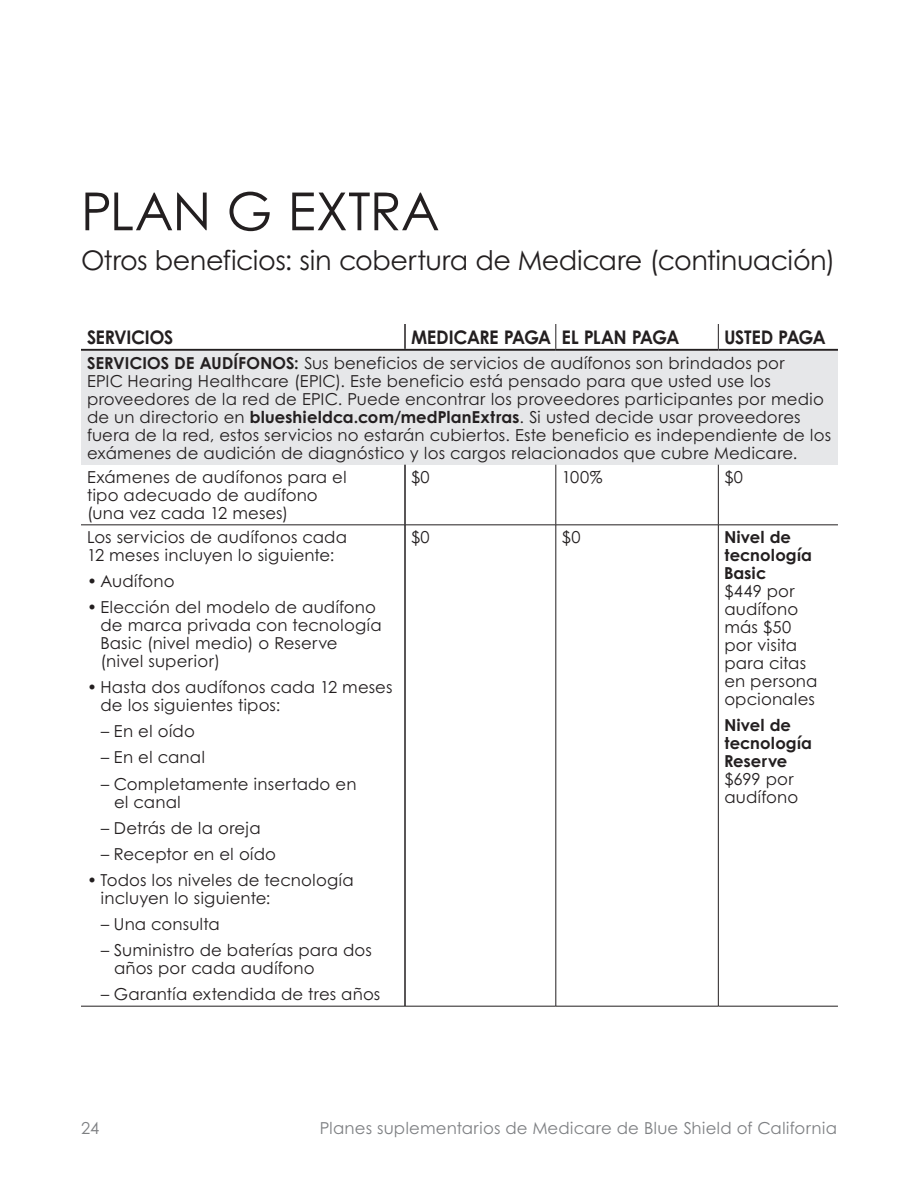
<style>
.page{position:relative;width:918px;height:1188px;background:#fff}
.page>*{position:absolute;margin:0;border:0;box-sizing:border-box;transform-origin:0 0}
._2__section_title_lg{font:52.5px "Century Gothic B";letter-spacing:.01em;color:#231f20}
._2__section_title_sm{font:27px "Century Gothic B";letter-spacing:-.02em;color:#231f20}
._4__Medicare_chart_h{font:700 18.75px "Century Gothic B";letter-spacing:-.005em;color:#231f20;scale:.95 1}
._3__Medicare_body_co{font:16.5px/18px "Century Gothic B";letter-spacing:.01em;color:#231f20}
._4__Medicare_chart_b{font:16.5px/18px "Century Gothic B";letter-spacing:.005em;color:#231f20}
.t1{font:16.5px "Century Gothic B";letter-spacing:.01em;color:#7e8083}
._3__Medicare_body_co-2{font:700 16.5px/18px "Century Gothic B";letter-spacing:.01em;color:#231f20}
.s1{font-weight:700}
.s2{font-weight:400}
</style>
<div class="page">
<div style="left:81px;top:350px;width:757px;height:115px;background:#e6e7e9"></div>
<hr style="left:81px;top:349px;width:324px;height:2px;background:#231f20">
<hr style="left:405px;top:349px;width:151px;height:2px;background:#231f20">
<hr style="left:556px;top:349px;width:162px;height:2px;background:#231f20">
<hr style="left:718px;top:349px;width:120px;height:2px;background:#231f20">
<hr style="left:404px;top:465px;width:2px;height:60px;background:#231f20">
<hr style="left:404px;top:525px;width:2px;height:481px;background:#231f20">
<hr style="left:404px;top:324px;width:2px;height:25px;background:#231f20">
<hr style="left:81px;top:525px;width:324px;height:1px;background:#231f20">
<hr style="left:405px;top:525px;width:151px;height:1px;background:#231f20">
<hr style="left:556px;top:525px;width:162px;height:1px;background:#231f20">
<hr style="left:718px;top:525px;width:120px;height:1px;background:#231f20">
<hr style="left:81px;top:1006px;width:324px;height:1px;background:#231f20">
<hr style="left:405px;top:1006px;width:151px;height:1px;background:#231f20">
<hr style="left:556px;top:1006px;width:162px;height:1px;background:#231f20">
<hr style="left:718px;top:1006px;width:120px;height:1px;background:#231f20">
<hr style="left:556px;top:465px;width:1px;height:60px;background:#231f20">
<hr style="left:718px;top:465px;width:1px;height:60px;background:#231f20">
<hr style="left:556px;top:525px;width:1px;height:481px;background:#231f20">
<hr style="left:718px;top:525px;width:1px;height:481px;background:#231f20">
<svg style="left:556px;top:324px;width:1px;height:25px"></svg>
<svg style="left:718px;top:324px;width:1px;height:25px"></svg>
<p class="_2__section_title_lg" style="left:81px;top:179px;width:360px">PLAN G EXTRA</p>
<p class="_2__section_title_sm" style="left:81px;top:244px;width:756px">Otros beneficios: sin cobertura de Medicare (continuación)</p>
<p class="_4__Medicare_chart_h" style="left:87px;top:325px;width:92px">SERVICIOS</p>
<p class="_4__Medicare_chart_h" style="left:411px;top:325px;width:149px">MEDICARE PAGA</p>
<p class="_4__Medicare_chart_h" style="left:562px;top:325px;width:125px">EL PLAN PAGA</p>
<p class="_4__Medicare_chart_h" style="left:724px;top:325px;width:108px">USTED PAGA</p>
<p class="_4__Medicare_chart_b" style="left:87px;top:354px;width:746px"><span class="s1">SERVICIOS DE AUDÍFONOS:</span> Sus beneficios de servicios de audífonos son brindados por<br>EPIC Hearing Healthcare (EPIC). Este beneficio está pensado para que usted use los proveedores de la red de EPIC. Puede encontrar los proveedores participantes por medio de un directorio en <span class="s1">blueshieldca.com/medPlanExtras</span>. Si usted decide usar proveedores fuera de la red, estos servicios no estarán cubiertos. Este beneficio es independiente de los exámenes de audición de diagnóstico y los cargos relacionados que cubre Medicare.</p>
<p class="_3__Medicare_body_co" style="left:87px;top:468px;width:261px">Exámenes de audífonos para el tipo adecuado de audífono (una vez cada 12 meses)</p>
<p class="_3__Medicare_body_co" style="left:411px;top:468px;width:20px">$0</p>
<p class="_3__Medicare_body_co" style="left:562px;top:468px;width:42px">100%</p>
<p class="_3__Medicare_body_co" style="left:724px;top:468px;width:20px">$0</p>
<p class="_3__Medicare_body_co" style="left:87px;top:528px;width:262px">Los servicios de audífonos cada<br>12 meses incluyen lo siguiente:</p>
<p class="_3__Medicare_body_co" style="left:87px;top:572px;width:89px">• Audífono</p>
<p class="_3__Medicare_body_co" style="left:100px;top:598px;width:283px;text-indent:-14px">• Elección del modelo de audífono de marca privada con tecnología<br>Basic (nivel medio) o Reserve (nivel superior)</p>
<p class="_3__Medicare_body_co" style="left:100px;top:678px;width:293px;text-indent:-14px">• Hasta dos audífonos cada 12 meses de los siguientes tipos:</p>
<p class="_3__Medicare_body_co" style="left:100px;top:722px;width:96px">– En el oído</p>
<p class="_3__Medicare_body_co" style="left:100px;top:748px;width:106px">– En el canal</p>
<p class="_3__Medicare_body_co" style="left:114px;top:774px;width:244px;text-indent:-14px">– Completamente insertado en el canal</p>
<p class="_3__Medicare_body_co" style="left:100px;top:819px;width:162px">– Detrás de la oreja</p>
<p class="_3__Medicare_body_co" style="left:100px;top:845px;width:177px">– Receptor en el oído</p>
<p class="_3__Medicare_body_co" style="left:100px;top:871px;width:255px;text-indent:-14px">• Todos los niveles de tecnología incluyen lo siguiente:</p>
<p class="_3__Medicare_body_co" style="left:100px;top:915px;width:121px">– Una consulta</p>
<p class="_3__Medicare_body_co" style="left:114px;top:941px;width:259px;text-indent:-14px">– Suministro de baterías para dos años por cada audífono</p>
<p class="_3__Medicare_body_co" style="left:100px;top:985px;width:281px">– Garantía extendida de tres años</p>
<p class="_3__Medicare_body_co" style="left:411px;top:528px;width:20px">$0</p>
<p class="_3__Medicare_body_co" style="left:562px;top:528px;width:20px">$0</p>
<p class="_3__Medicare_body_co" style="left:724px;top:528px;width:95px"><span class="s1">Nivel de tecnología<br>Basic<br></span>$449 por audífono más $50 por visita para citas en persona opcionales</p>
<p class="_3__Medicare_body_co-2" style="left:724px;top:716px;width:89px">Nivel de tecnología<br>Reserve <span class="s2">$699 por audífono</span></p>
<p class="t1" style="left:81px;top:1118px;width:20px">24</p>
<p class="t1" style="left:320px;top:1118px;width:519px">Planes suplementarios de Medicare de Blue Shield of California</p>
</div>
